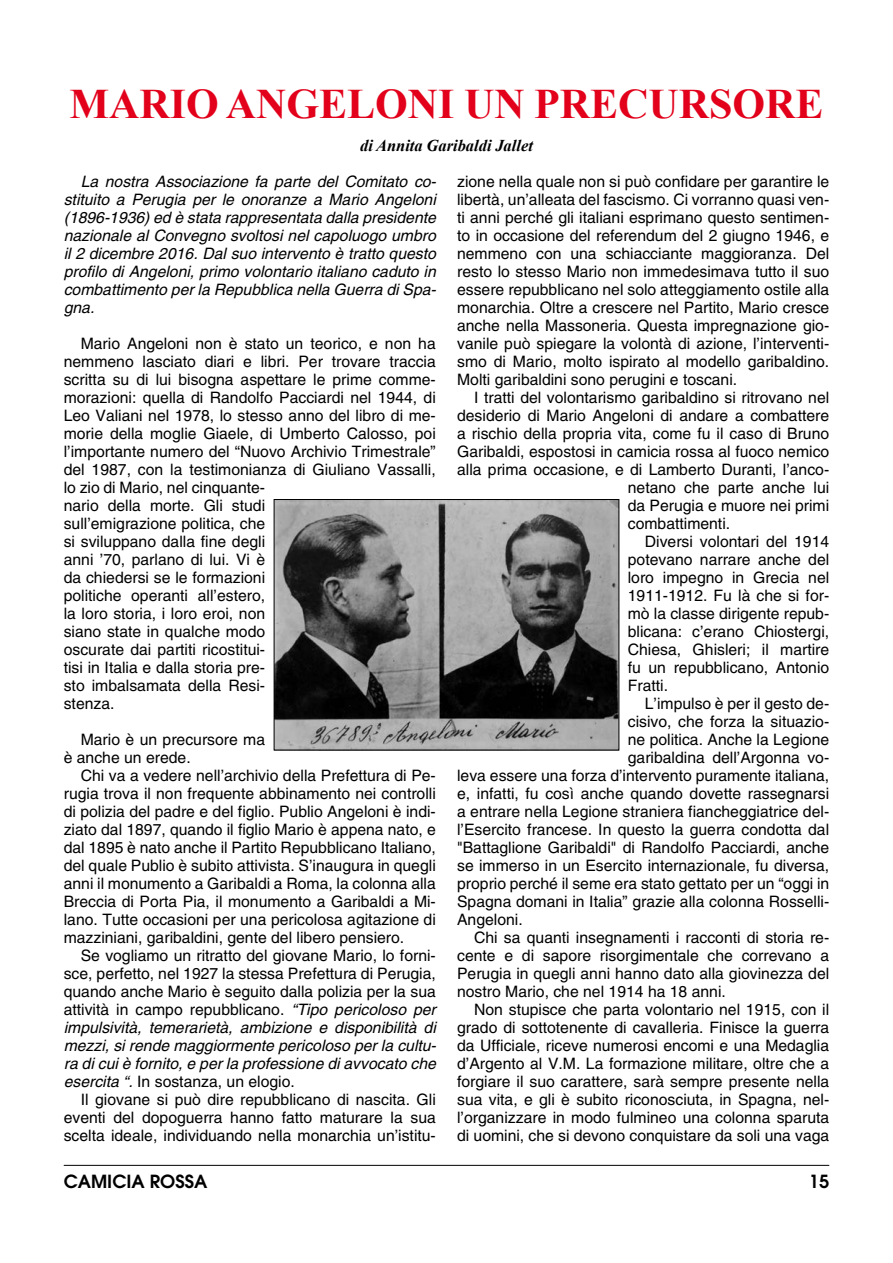
<style>
.page{position:relative;width:893px;height:1263px;background:#fff}
.page>*{position:absolute;margin:0;border:0;box-sizing:border-box;transform-origin:0 0}
.t1{font:700 42px "Times New Roman";color:#e2001a}
.t2{font:600 18px "Avant Garde";color:#000}
.t3{font:italic 700 16.5px "Times New Roman";color:#000}
.t4{font:15.75px/18px "Helvetica";color:#000;text-align:justify}
.t5{font:italic 15.75px/18px "Helvetica";color:#000;text-align:justify}
.s1{font-style:italic}
</style>
<div class="page">
<hr style="left:64px;top:1165px;width:765px;height:1px;background:#000">
<img style="left:276px;top:501px;width:341px;height:247px">
<div style="left:274px;top:499px;width:345px;height:251px;border:1px solid #000"></div>
<h1 class="t1" style="left:69px;top:80px;width:756px">MARIO ANGELONI UN PRECURSORE</h1>
<p class="t3" style="left:360px;top:137px;width:174px">di Annita Garibaldi Jallet</p>
<p class="t5" style="left:64px;top:173px;width:374px;text-indent:17px">La nostra Associazione fa parte del Comitato co&shy;stituito a Perugia per le onoranze a Mario Angeloni (1896-1936) ed è stata rappresentata dalla presidente nazionale al Convegno svoltosi nel capoluogo umbro il 2 dicembre 2016. Dal suo intervento è tratto questo profilo di Angeloni, primo volontario italiano caduto in combattimento per la Repubblica nella Guerra di Spa&shy;gna.</p>
<p class="t4" style="left:64px;top:335px;width:374px;text-align:left;text-indent:17px">Mario Angeloni non è stato un teorico, e non ha nemmeno lasciato diari e libri. Per trovare traccia scritta su di lui bisogna aspettare le prime comme&shy;morazioni: quella di Randolfo Pacciardi nel 1944, di Leo Valiani nel 1978, lo stesso anno del libro di me&shy;morie della moglie Giaele, di Umberto Calosso, poi l’importante numero del “Nuovo Archivio Trimestrale” del 1987, con la testimonianza di Giuliano Vassalli, lo zio di Mario, nel cinquante-<br>nario della morte. Gli studi<br>sull’emigrazione politica, che<br>si sviluppano dalla fine degli<br>anni ’70, parlano di lui. Vi è<br>da chiedersi se le formazioni<br>politiche operanti all’estero,<br>la loro storia, i loro eroi, non<br>siano state in qualche modo<br>oscurate dai partiti ricostitui-<br>tisi in Italia e dalla storia pre-<br>sto imbalsamata della Resi-<br>stenza.</p>
<p class="t4" style="left:64px;top:731px;width:203px;text-indent:17px">Mario è un precursore ma è anche un erede.</p>
<p class="t4" style="left:64px;top:767px;width:374px;text-indent:17px">Chi va a vedere nell’archivio della Prefettura di Pe&shy;rugia trova il non frequente abbinamento nei controlli di polizia del padre e del figlio. Publio Angeloni è indi&shy;ziato dal 1897, quando il figlio Mario è appena nato, e dal 1895 è nato anche il Partito Repubblicano Italiano, del quale Publio è subito attivista. S’inaugura in quegli anni il monumento a Garibaldi a Roma, la colonna alla Breccia di Porta Pia, il monumento a Garibaldi a Mi&shy;lano. Tutte occasioni per una pericolosa agitazione di mazziniani, garibaldini, gente del libero pensiero.</p>
<p class="t4" style="left:64px;top:947px;width:374px;text-indent:17px">Se vogliamo un ritratto del giovane Mario, lo forni&shy;sce, perfetto, nel 1927 la stessa Prefettura di Perugia, quando anche Mario è seguito dalla polizia per la sua attività in campo repubblicano. <span class="s1">“Tipo pericoloso per impulsività, temerarietà, ambizione e disponibilità di mezzi, si rende maggiormente pericoloso per la cultu&shy;ra di cui è fornito, e per la professione di avvocato che esercita “.</span> In sostanza, un elogio.</p>
<p class="t4" style="left:64px;top:1091px;width:374px;text-indent:17px">Il giovane si può dire repubblicano di nascita. Gli eventi del dopoguerra hanno fatto maturare la sua scelta ideale, individuando nella monarchia un’istitu-</p>
<p class="t4" style="left:457px;top:173px;width:374px">zione nella quale non si può confidare per garantire le libertà, un’alleata del fascismo. Ci vorranno quasi ven&shy;ti anni perché gli italiani esprimano questo sentimen&shy;to in occasione del referendum del 2 giugno 1946, e nemmeno con una schiacciante maggioranza. Del resto lo stesso Mario non immedesimava tutto il suo essere repubblicano nel solo atteggiamento ostile alla monarchia. Oltre a crescere nel Partito, Mario cresce anche nella Massoneria. Questa impregnazione gio&shy;vanile può spiegare la volontà di azione, l’interventi&shy;smo di Mario, molto ispirato al modello garibaldino.<br>Molti garibaldini sono perugini e toscani.</p>
<p class="t4" style="left:474px;top:389px;width:357px">I tratti del volontarismo garibaldino si ritrovano nel</p>
<p class="t4" style="left:457px;top:407px;width:374px">desiderio di Mario Angeloni di andare a combattere</p>
<p class="t4" style="left:457px;top:425px;width:374px">a rischio della propria vita, come fu il caso di Bruno</p>
<p class="t4" style="left:457px;top:443px;width:374px">Garibaldi, espostosi in camicia rossa al fuoco nemico</p>
<p class="t4" style="left:457px;top:461px;width:374px">alla prima occasione, e di Lamberto Duranti, l’anco-</p>
<p class="t4" style="left:628px;top:479px;width:203px">netano che parte anche lui</p>
<p class="t4" style="left:628px;top:497px;width:203px">da Perugia e muore nei primi</p>
<p class="t4" style="left:628px;top:515px;width:104px">combattimenti.</p>
<p class="t4" style="left:645px;top:533px;width:186px">Diversi volontari del 1914</p>
<p class="t4" style="left:628px;top:551px;width:203px">potevano narrare anche del</p>
<p class="t4" style="left:628px;top:569px;width:203px">loro impegno in Grecia nel</p>
<p class="t4" style="left:628px;top:587px;width:203px">1911-1912. Fu là che si for-</p>
<p class="t4" style="left:628px;top:605px;width:203px">mò la classe dirigente repub-</p>
<p class="t4" style="left:628px;top:623px;width:203px">blicana: c’erano Chiostergi,</p>
<p class="t4" style="left:628px;top:641px;width:203px">Chiesa, Ghisleri; il martire</p>
<p class="t4" style="left:628px;top:659px;width:203px">fu un repubblicano, Antonio</p>
<p class="t4" style="left:628px;top:677px;width:42px">Fratti.</p>
<p class="t4" style="left:645px;top:695px;width:186px">L’impulso è per il gesto de-</p>
<p class="t4" style="left:628px;top:713px;width:203px">cisivo, che forza la situazio-</p>
<p class="t4" style="left:628px;top:731px;width:203px">ne politica. Anche la Legione</p>
<p class="t4" style="left:628px;top:749px;width:203px">garibaldina dell’Argonna vo-</p>
<p class="t4" style="left:457px;top:767px;width:374px">leva essere una forza d’intervento puramente italiana,</p>
<p class="t4" style="left:457px;top:785px;width:374px">e, infatti, fu così anche quando dovette rassegnarsi</p>
<p class="t4" style="left:457px;top:803px;width:374px">a entrare nella Legione straniera fiancheggiatrice del-</p>
<p class="t4" style="left:457px;top:821px;width:374px">l’Esercito francese. In questo la guerra condotta dal</p>
<p class="t4" style="left:457px;top:839px;width:374px">"Battaglione Garibaldi" di Randolfo Pacciardi, anche</p>
<p class="t4" style="left:457px;top:857px;width:374px">se immerso in un Esercito internazionale, fu diversa,</p>
<p class="t4" style="left:457px;top:875px;width:374px">proprio perché il seme era stato gettato per un “oggi in</p>
<p class="t4" style="left:457px;top:893px;width:374px">Spagna domani in Italia” grazie alla colonna Rosselli-</p>
<p class="t4" style="left:457px;top:911px;width:67px">Angeloni.</p>
<p class="t4" style="left:474px;top:929px;width:357px">Chi sa quanti insegnamenti i racconti di storia re-</p>
<p class="t4" style="left:457px;top:947px;width:374px">cente e di sapore risorgimentale che correvano a</p>
<p class="t4" style="left:457px;top:965px;width:374px">Perugia in quegli anni hanno dato alla giovinezza del</p>
<p class="t4" style="left:457px;top:983px;width:270px">nostro Mario, che nel 1914 ha 18 anni.</p>
<p class="t4" style="left:474px;top:1001px;width:357px">Non stupisce che parta volontario nel 1915, con il</p>
<p class="t4" style="left:457px;top:1019px;width:374px">grado di sottotenente di cavalleria. Finisce la guerra</p>
<p class="t4" style="left:457px;top:1037px;width:374px">da Ufficiale, riceve numerosi encomi e una Medaglia</p>
<p class="t4" style="left:457px;top:1055px;width:374px">d’Argento al V.M. La formazione militare, oltre che a</p>
<p class="t4" style="left:457px;top:1073px;width:374px">forgiare il suo carattere, sarà sempre presente nella</p>
<p class="t4" style="left:457px;top:1091px;width:374px">sua vita, e gli è subito riconosciuta, in Spagna, nel-</p>
<p class="t4" style="left:457px;top:1109px;width:374px">l’organizzare in modo fulmineo una colonna sparuta</p>
<p class="t4" style="left:457px;top:1127px;width:374px">di uomini, che si devono conquistare da soli una vaga</p>
<p class="t2" style="left:64px;top:1169px;width:145px">CAMICIA ROSSA</p>
<p class="t2" style="left:809px;top:1169px;width:22px">15</p>
</div>
